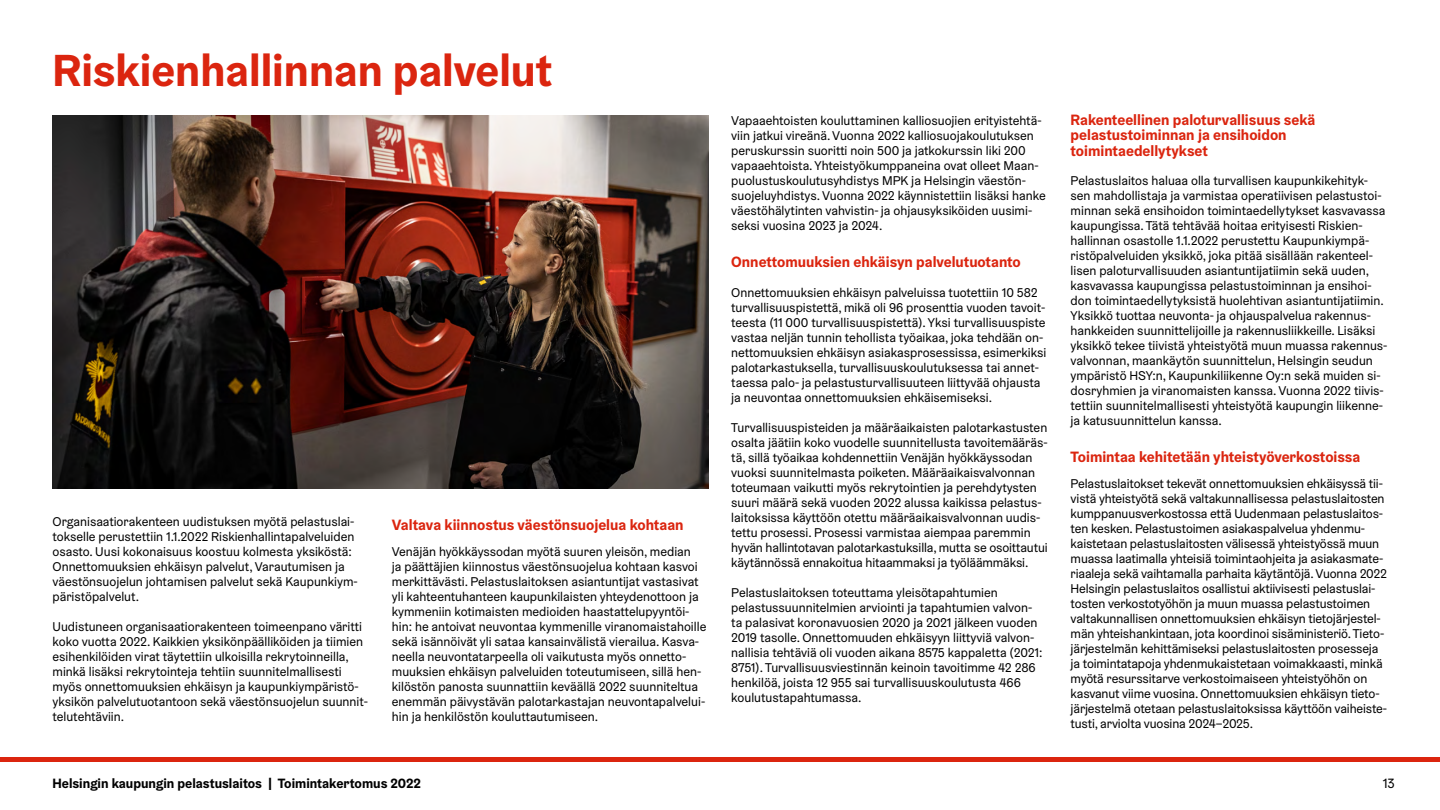
<style>
.page{position:relative;width:1440px;height:810px;background:#fff}
.page>*{position:absolute;margin:0;border:0;box-sizing:border-box;transform-origin:0 0}
.Otsikko_60_pt{font:700 45px "Helsinki Grotesk";color:#db250f}
.Väliotsikko{font:700 15px/15.8px "Helsinki Grotesk";color:#db250f}
.t1{font:700 13.5px "Helsinki Grotesk";color:#000}
.t2{font:13.5px "Helsinki Grotesk";color:#000}
.Leipis_1_kpl_Helsink{font:12.75px/15px "Helsinki Grotesk";color:#000}
</style>
<div class="page">
<div style="left:0;top:757px;width:1440px;height:5px;background:#db250f"></div>
<img style="left:52px;top:115px;width:657px;height:373px">
<h1 class="Otsikko_60_pt" style="left:52px;top:41px;width:501px">Riskienhallinnan palvelut</h1>
<p class="Leipis_1_kpl_Helsink" style="left:52px;top:514px;width:307px">Organisaatiorakenteen uudistuksen myötä pelastuslai&shy;tokselle perustettiin 1.1.2022 Riskienhallintapalveluiden osasto. Uusi kokonaisuus koostuu kolmesta yksiköstä:<br>Onnettomuuksien ehkäisyn palvelut, Varautumisen ja väestönsuojelun johtamisen palvelut sekä Kaupunkiym&shy;päristöpalvelut.</p>
<p class="Leipis_1_kpl_Helsink" style="left:52px;top:619px;width:317px">Uudistuneen organisaatiorakenteen toimeenpano väritti koko vuotta 2022. Kaikkien yksikönpäälliköiden ja tiimien esihenkilöiden virat täytettiin ulkoisilla rekrytoinneilla, minkä lisäksi rekrytointeja tehtiin suunnitelmallisesti myös onnettomuuksien ehkäisyn ja kaupunkiympäristö&shy;yksikön palvelutuotantoon sekä väestönsuojelun suunnit&shy;telutehtäviin.</p>
<h2 class="Väliotsikko" style="left:392px;top:516px;width:293px">Valtava kiinnostus väestönsuojelua kohtaan</h2>
<p class="Leipis_1_kpl_Helsink" style="left:392px;top:544px;width:316px">Venäjän hyökkäyssodan myötä suuren yleisön, median<br>ja päättäjien kiinnostus väestönsuojelua kohtaan kasvoi merkittävästi. Pelastuslaitoksen asiantuntijat vastasivat yli kahteentuhanteen kaupunkilaisten yhteydenottoon ja kymmeniin kotimaisten medioiden haastattelupyyntöi&shy;hin: he antoivat neuvontaa kymmenille viranomaistahoille sekä isännöivät yli sataa kansainvälistä vierailua. Kasva&shy;neella neuvontatarpeella oli vaikutusta myös onnetto&shy;muuksien ehkäisyn palveluiden toteutumiseen, sillä hen&shy;kilöstön panosta suunnattiin keväällä 2022 suunniteltua enemmän päivystävän palotarkastajan neuvontapalvelui&shy;hin ja henkilöstön kouluttautumiseen.</p>
<p class="Leipis_1_kpl_Helsink" style="left:731px;top:112px;width:316px">Vapaaehtoisten kouluttaminen kalliosuojien erityistehtä&shy;viin jatkui vireänä. Vuonna 2022 kalliosuojakoulutuksen peruskurssin suoritti noin 500 ja jatkokurssin liki 200 vapaaehtoista. Yhteistyökumppaneina ovat olleet Maan&shy;puolustuskoulutusyhdistys MPK ja Helsingin väestön&shy;suojeluyhdistys. Vuonna 2022 käynnistettiin lisäksi hanke väestöhälytinten vahvistin- ja ohjausyksiköiden uusimi&shy;seksi vuosina 2023 ja 2024.</p>
<h2 class="Väliotsikko" style="left:731px;top:254px;width:291px">Onnettomuuksien ehkäisyn palvelutuotanto</h2>
<p class="Leipis_1_kpl_Helsink" style="left:731px;top:285px;width:317px">Onnettomuuksien ehkäisyn palveluissa tuotettiin 10 582 turvallisuuspistettä, mikä oli 96 prosenttia vuoden tavoit&shy;teesta (11 000 turvallisuuspistettä). Yksi turvallisuuspiste vastaa neljän tunnin tehollista työaikaa, joka tehdään on&shy;nettomuuksien ehkäisyn asiakasprosessissa, esimerkiksi palotarkastuksella, turvallisuuskoulutuksessa tai annet&shy;taessa palo- ja pelastusturvallisuuteen liittyvää ohjausta ja neuvontaa onnettomuuksien ehkäisemiseksi.</p>
<p class="Leipis_1_kpl_Helsink" style="left:731px;top:420px;width:318px">Turvallisuuspisteiden ja määräaikaisten palotarkastusten osalta jäätiin koko vuodelle suunnitellusta tavoitemääräs&shy;tä, sillä työaikaa kohdennettiin Venäjän hyökkäyssodan vuoksi suunnitelmasta poiketen. Määräaikaisvalvonnan toteumaan vaikutti myös rekrytointien ja perehdytysten suuri määrä sekä vuoden 2022 alussa kaikissa pelastus&shy;laitoksissa käyttöön otettu määräaikaisvalvonnan uudis&shy;tettu prosessi. Prosessi varmistaa aiempaa paremmin hyvän hallintotavan palotarkastuksilla, mutta se osoittautui käytännössä ennakoitua hitaammaksi ja työläämmäksi.</p>
<p class="Leipis_1_kpl_Helsink" style="left:731px;top:585px;width:313px">Pelastuslaitoksen toteuttama yleisötapahtumien pelastussuunnitelmien arviointi ja tapahtumien valvon&shy;ta palasivat koronavuosien 2020 ja 2021 jälkeen vuoden 2019 tasolle. Onnettomuuden ehkäisyyn liittyviä valvon&shy;nallisia tehtäviä oli vuoden aikana 8575 kappaletta (2021:<br>8751). Turvallisuusviestinnän keinoin tavoitimme 42 286 henkilöä, joista 12 955 sai turvallisuuskoulutusta 466 koulutustapahtumassa.</p>
<h2 class="Väliotsikko" style="left:1071px;top:111px;width:246px">Rakenteellinen paloturvallisuus sekä pelastustoiminnan ja ensihoidon toimintaedellytykset</h2>
<p class="Leipis_1_kpl_Helsink" style="left:1071px;top:172px;width:318px">Pelastuslaitos haluaa olla turvallisen kaupunkikehityk&shy;sen mahdollistaja ja varmistaa operatiivisen pelastustoi&shy;minnan sekä ensihoidon toimintaedellytykset kasvavassa kaupungissa. Tätä tehtävää hoitaa erityisesti Riskien&shy;hallinnan osastolle 1.1.2022 perustettu Kaupunkiympä&shy;ristöpalveluiden yksikkö, joka pitää sisällään rakenteel&shy;lisen paloturvallisuuden asiantuntijatiimin sekä uuden, kasvavassa kaupungissa pelastustoiminnan ja ensihoi&shy;don toimintaedellytyksistä huolehtivan asiantuntijatiimin.<br>Yksikkö tuottaa neuvonta- ja ohjauspalvelua rakennus&shy;hankkeiden suunnittelijoille ja rakennusliikkeille. Lisäksi yksikkö tekee tiivistä yhteistyötä muun muassa rakennus&shy;valvonnan, maankäytön suunnittelun, Helsingin seudun ympäristö HSY:n, Kaupunkiliikenne Oy:n sekä muiden si&shy;dosryhmien ja viranomaisten kanssa. Vuonna 2022 tiivis&shy;tettiin suunnitelmallisesti yhteistyötä kaupungin liikenne&shy;ja katusuunnittelun kanssa.</p>
<h2 class="Väliotsikko" style="left:1071px;top:449px;width:291px">Toimintaa kehitetään yhteistyöverkostoissa</h2>
<p class="Leipis_1_kpl_Helsink" style="left:1071px;top:476px;width:318px">Pelastuslaitokset tekevät onnettomuuksien ehkäisyssä tii&shy;vistä yhteistyötä sekä valtakunnallisessa pelastuslaitosten kumppanuusverkostossa että Uudenmaan pelastuslaitos&shy;ten kesken. Pelastustoimen asiakaspalvelua yhdenmu&shy;kaistetaan pelastuslaitosten välisessä yhteistyössä muun muassa laatimalla yhteisiä toimintaohjeita ja asiakasmate&shy;riaaleja sekä vaihtamalla parhaita käytäntöjä. Vuonna 2022<br>Helsingin pelastuslaitos osallistui aktiivisesti pelastuslai&shy;tosten verkostotyöhön ja muun muassa pelastustoimen valtakunnallisen onnettomuuksien ehkäisyn tietojärjestel&shy;män yhteishankintaan, jota koordinoi sisäministeriö. Tieto&shy;järjestelmän kehittämiseksi pelastuslaitosten prosesseja ja toimintatapoja yhdenmukaistetaan voimakkaasti, minkä myötä resurssitarve verkostoimaiseen yhteistyöhön on kasvanut viime vuosina. Onnettomuuksien ehkäisyn tieto&shy;järjestelmä otetaan pelastuslaitoksissa käyttöön vaiheiste&shy;tusti, arviolta vuosina 2024–2025.</p>
<p class="t1" style="left:52px;top:775px;width:370px">Helsingin kaupungin pelastuslaitos | Toimintakertomus 2022</p>
<p class="t2" style="left:1383px;top:775px;width:14px">13</p>
</div>
